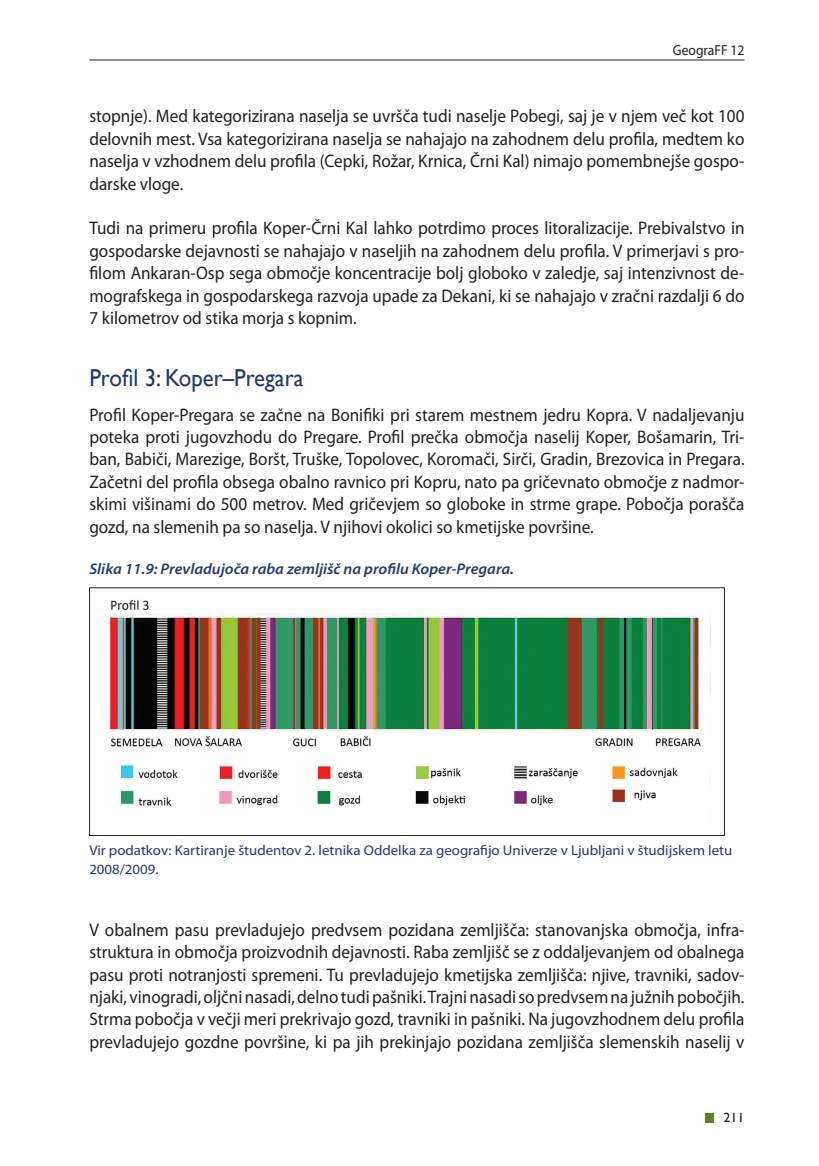
<style>
.page{position:relative;width:819px;height:1166px;background:#fff}
.page>*{position:absolute;margin:0;border:0;box-sizing:border-box;transform-origin:0 0}
.t1{font:24.5px "Gill Sans";color:#233971;scale:.93 1}
.t2{font:18.2px/22.4px "Myriad Pro";color:#231f20;text-align:justify;scale:.94 1}
.t3{font:italic 600 15.4px "Myriad Pro";color:#233971;scale:1.05 1}
.t4{font:14.53px "Myriad Pro";color:#231f20;scale:.93 1}
.t5{font:14.17px/18.9px "Myriad Pro";color:#233971;scale:1.05 1}
.t6{font:13.3px "Gill Sans";color:#231f20;scale:1.05 1}
</style>
<div class="page">
<hr style="left:89px;top:60px;width:655px;height:1px;background:#231f20">
<div style="left:705px;top:1113px;width:9px;height:9px;background:#588527"></div>
<img style="left:109px;top:600px;width:594px;height:206px">
<div style="left:89px;top:587px;width:635px;height:249px;border:1px solid #231f20"></div>
<p class="t4" style="left:673px;top:41px;width:78px">GeograFF 12</p>
<p class="t2" style="left:89px;top:105px;width:698px">stopnje). Med kategorizirana naselja se uvršča tudi naselje Pobegi, saj je v njem več kot 100 delovnih mest. Vsa kategorizirana naselja se nahajajo na zahodnem delu profila, medtem ko naselja v vzhodnem delu profila (Cepki, Rožar, Krnica, Črni Kal) nimajo pomembnejše gospo&shy;darske vloge.</p>
<p class="t2" style="left:89px;top:217px;width:698px">Tudi na primeru profila Koper-Črni Kal lahko potrdimo proces litoralizacije. Prebivalstvo in gospodarske dejavnosti se nahajajo v naseljih na zahodnem delu profila. V primerjavi s pro&shy;filom Ankaran-Osp sega območje koncentracije bolj globoko v zaledje, saj intenzivnost de&shy;mografskega in gospodarskega razvoja upade za Dekani, ki se nahajajo v zračni razdalji 6 do 7 kilometrov od stika morja s kopnim.</p>
<h1 class="t1" style="left:89px;top:364px;width:232px">Profil 3: Koper–Pregara</h1>
<p class="t2" style="left:89px;top:403px;width:698px">Profil Koper-Pregara se začne na Bonifiki pri starem mestnem jedru Kopra. V nadaljevanju poteka proti jugovzhodu do Pregare. Profil prečka območja naselij Koper, Bošamarin, Tri&shy;ban, Babiči, Marezige, Boršt, Truške, Topolovec, Koromači, Sirči, Gradin, Brezovica in Pregara.<br>Začetni del profila obsega obalno ravnico pri Kopru, nato pa gričevnato območje z nadmor&shy;skimi višinami do 500 metrov. Med gričevjem so globoke in strme grape. Pobočja porašča gozd, na slemenih pa so naselja. V njihovi okolici so kmetijske površine.</p>
<p class="t3" style="left:89px;top:559px;width:406px">Slika 11.9: Prevladujoča raba zemljišč na profilu Koper-Pregara.</p>
<p class="t5" style="left:89px;top:840px;width:614px">Vir podatkov: Kartiranje študentov 2. letnika Oddelka za geografijo Univerze v Ljubljani v študijskem letu<br>2008/2009.</p>
<p class="t2" style="left:89px;top:918px;width:698px">V obalnem pasu prevladujejo predvsem pozidana zemljišča: stanovanjska območja, infra&shy;struktura in območja proizvodnih dejavnosti. Raba zemljišč se z oddaljevanjem od obalnega pasu proti notranjosti spremeni. Tu prevladujejo kmetijska zemljišča: njive, travniki, sadov&shy;njaki, vinogradi, oljčni nasadi, delno tudi pašniki. Trajni nasadi so predvsem na južnih pobočjih.<br>Strma pobočja v večji meri prekrivajo gozd, travniki in pašniki. Na jugovzhodnem delu profila prevladujejo gozdne površine, ki pa jih prekinjajo pozidana zemljišča slemenskih naselij v</p>
<p class="t6" style="left:723px;top:1110px;width:21px">211</p>
</div>
